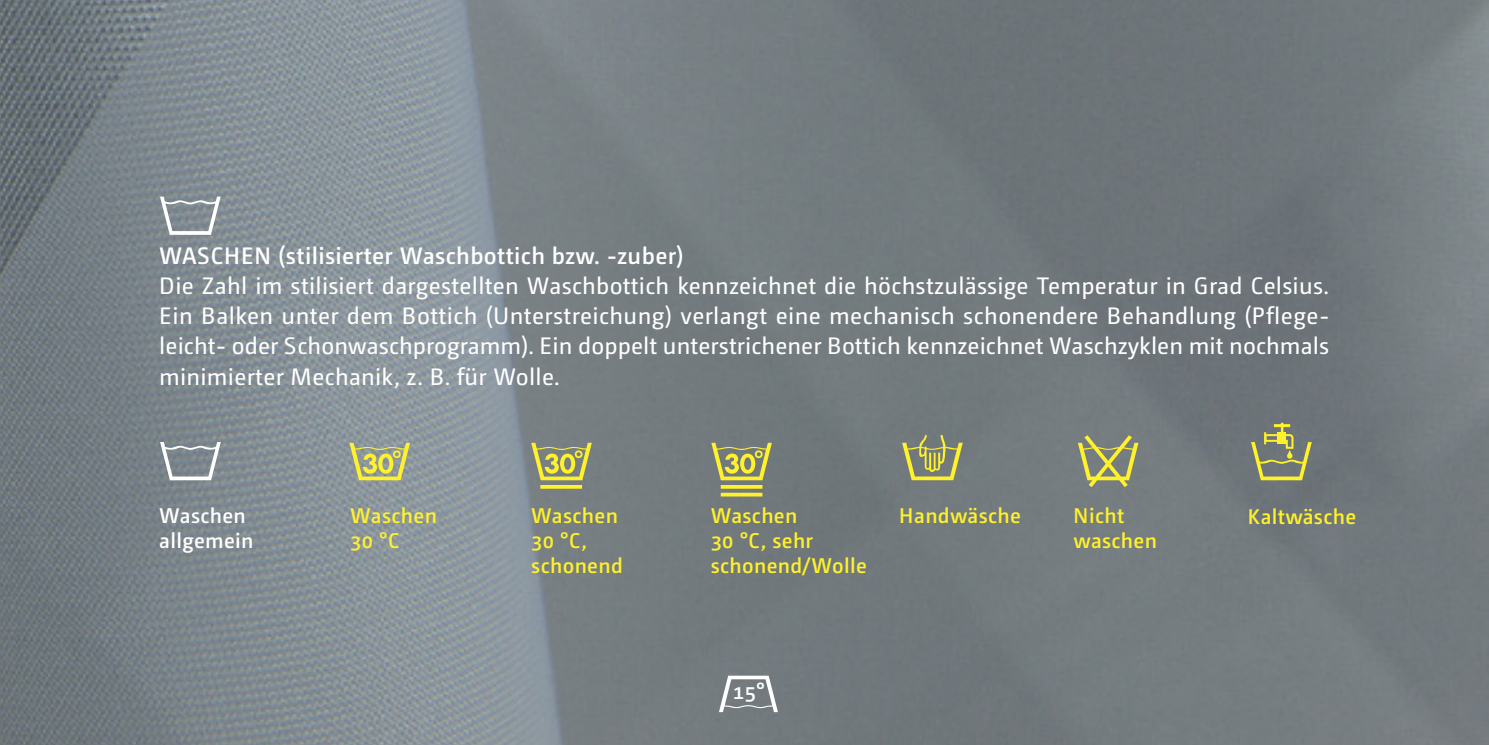
<style>
.page{position:relative;width:1489px;height:745px;background:#fff}
.page>*{position:absolute;margin:0;border:0;box-sizing:border-box;transform-origin:0 0}
.t1{font:63.25px "Textile Pi EF";color:#fff12a}
.t2{font:63.25px "Textile Pi EF";color:#fff}
.t3{font:23.75px/30px "Camingo Dos";letter-spacing:.01em;color:#fff;text-align:justify}
.t4{font:600 23.75px "Camingo Dos";letter-spacing:.015em;color:#fff}
.t5{font:600 22px "Camingo Dos";color:#fff}
.t6{font:600 21.25px/25px "Camingo Dos";letter-spacing:.015em;color:#fff12a}
.t7{font:600 21.25px/25px "Camingo Dos";letter-spacing:.015em;color:#fff}
</style>
<div class="page">
<img style="left:0;top:0;width:1488px;height:744px">
<svg style="left:719px;top:675px;width:59px;height:36px"></svg>
<svg style="left:720px;top:484px;width:42px;height:4px"></svg>
<svg style="left:720px;top:492px;width:42px;height:4px"></svg>
<svg style="left:540px;top:484px;width:42px;height:4px"></svg>
<hr style="left:1280px;top:422px;width:3px;height:15px;background:#fff12a">
<hr style="left:1273px;top:424px;width:16px;height:3px;background:#fff12a">
<svg style="left:1250px;top:432px;width:61px;height:48px;background:#929465"></svg>
<h1 class="t2" style="left:159px;top:176px;width:63px">I</h1>
<p class="t4" style="left:159px;top:247px;width:526px">WASCHEN (stilisierter Waschbottich bzw. -zuber)</p>
<p class="t3" style="left:159px;top:273px;width:1171px">Die Zahl im stilisiert dargestellten Waschbottich kennzeichnet die höchstzulässige Temperatur in Grad Celsius.<br>Ein Balken unter dem Bottich (Unterstreichung) verlangt eine mechanisch schonendere Behandlung (Pflege&shy;leicht- oder Schonwaschprogramm). Ein doppelt unterstrichener Bottich kennzeichnet Waschzyklen mit nochmals minimierter Mechanik, z. B. für Wolle.</p>
<h1 class="t2" style="left:159px;top:421px;width:63px">I</h1>
<h1 class="t1" style="left:530px;top:421px;width:63px">S</h1>
<h1 class="t1" style="left:710px;top:421px;width:63px">S</h1>
<h1 class="t1" style="left:901px;top:421px;width:63px">W</h1>
<h1 class="t1" style="left:1077px;top:421px;width:63px">X</h1>
<h1 class="t1" style="left:349px;top:421px;width:63px">S</h1>
<p class="t7" style="left:159px;top:504px;width:96px">Waschen allgemein</p>
<p class="t6" style="left:350px;top:504px;width:88px">Waschen<br>30 °C</p>
<p class="t6" style="left:531px;top:504px;width:93px">Waschen<br>30 °C, schonend</p>
<p class="t6" style="left:710px;top:504px;width:158px">Waschen<br>30 °C, sehr schonend/Wolle</p>
<p class="t6" style="left:899px;top:504px;width:123px">Handwäsche</p>
<p class="t6" style="left:1073px;top:504px;width:85px">Nicht waschen</p>
<p class="t6" style="left:1247px;top:506px;width:110px">Kaltwäsche</p>
<p class="t5" style="left:732px;top:682px;width:34px">15°</p>
</div>
